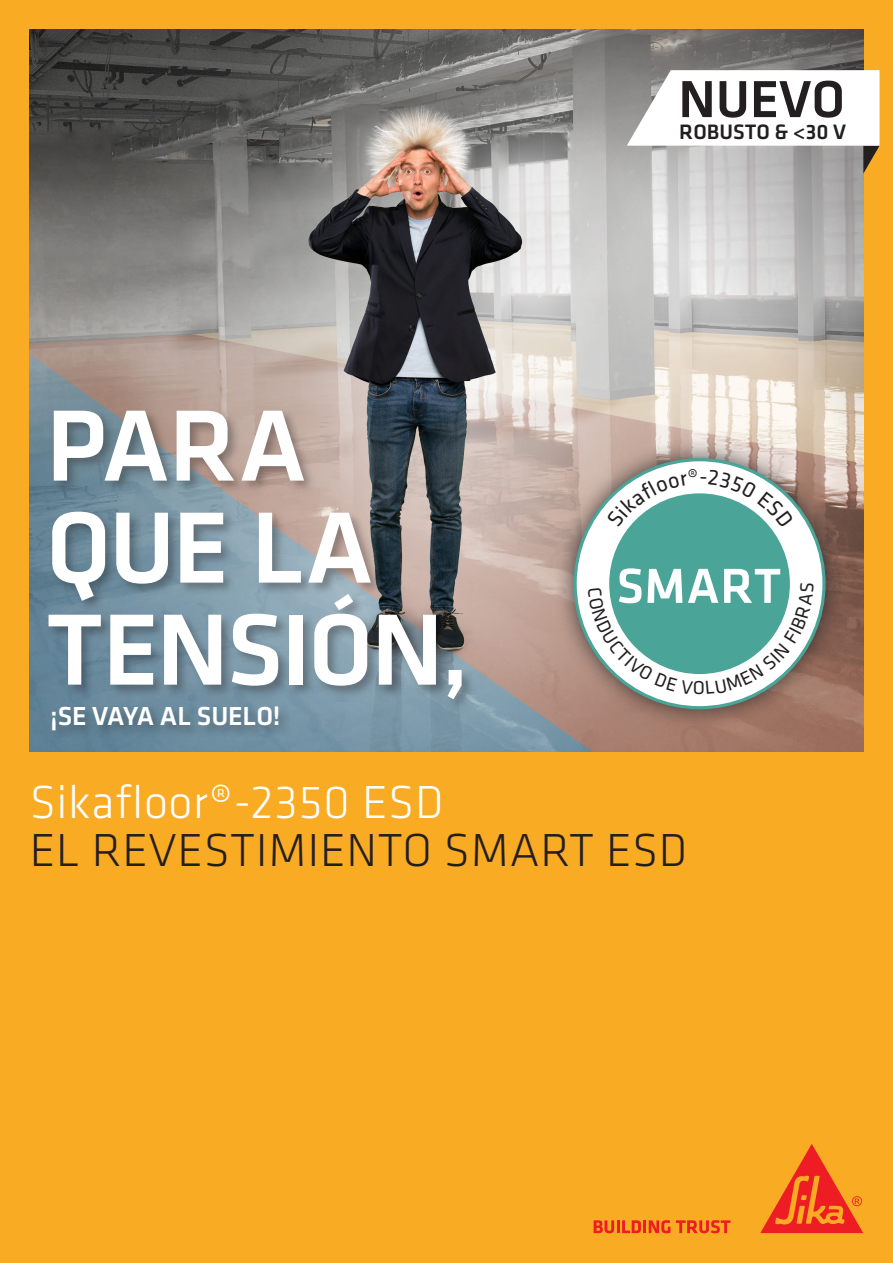
<style>
.page{position:relative;width:893px;height:1263px;background:#faab24}
.page>*{position:absolute;margin:0;border:0;box-sizing:border-box;transform-origin:0 0}
._02_Copy_9pt{font:500 105px "Klavika";letter-spacing:-.025em;color:#fff}
.Body_groß{font:500 54px "Klavika";color:#231f20}
._01_Headline_18pt{font:500 51px "Klavika";letter-spacing:.005em;color:#fff}
.t1{font:300 48px "Klavika";letter-spacing:.015em;color:#231f20}
.t2{font:300 48px "Klavika";letter-spacing:.015em;color:#fff}
._02_Copy_9pt-2{font:500 27px "Klavika";letter-spacing:-.005em;color:#fff}
.Body_groß-2{font:500 21.6px "Klavika";color:#231f20}
.t3{font:19.5px "Klavika Basic";color:#231f20}
</style>
<div class="page">
<svg style="left:594px;top:1220px;width:76px;height:13px"></svg>
<svg style="left:676px;top:1220px;width:54px;height:13px"></svg>
<svg style="left:760px;top:1144px;width:103px;height:89px"></svg>
<img style="left:30px;top:30px;width:833px;height:722px">
<div style="left:46px;top:409px;width:430px;height:303px;background:#231f20;opacity:.35"></div>
<div style="left:50px;top:704px;width:243px;height:40px;background:#231f20;opacity:.35"></div>
<svg style="left:177px;top:30px;width:686px;height:481px;background:#9d9895"></svg>
<div style="left:553px;top:438px;width:293px;height:292px;background:#231f20;opacity:.75"></div>
<div style="left:575px;top:460px;width:249px;height:248px;background:#fff;border-radius:50%"></div>
<div style="left:609px;top:493px;width:181px;height:181px;background:#4aa498;border-radius:50%"></div>
<svg style="left:627px;top:70px;width:252px;height:104px;background:#e1e1e0"></svg>
<svg style="left:606px;top:469px;width:187px;height:59px"></svg>
<svg style="left:588px;top:588px;width:105px;height:106px"></svg>
<svg style="left:706px;top:583px;width:108px;height:111px"></svg>
<p class="_02_Copy_9pt" style="left:46px;top:375px;width:262px">PARA</p>
<p class="_02_Copy_9pt" style="left:46px;top:477px;width:329px">QUE LA</p>
<p class="_02_Copy_9pt" style="left:46px;top:579px;width:425px">TENSIÓN,</p>
<p class="_02_Copy_9pt-2" style="left:50px;top:698px;width:232px">¡SE VAYA AL SUELO!</p>
<p class="Body_groß" style="left:678px;top:63px;width:168px">NUEVO</p>
<p class="Body_groß-2" style="left:679px;top:117px;width:168px">ROBUSTO &amp; &lt;30 V</p>
<p class="_01_Headline_18pt" style="left:616px;top:551px;width:166px">SMART</p>
<p class="t3" style="left:693px;top:675px;width:14px">O</p>
<p class="t2" style="left:30px;top:774px;width:415px">Sikafloor®-2350 ESD</p>
<p class="t1" style="left:30px;top:822px;width:659px">EL REVESTIMIENTO SMART ESD</p>
</div>
